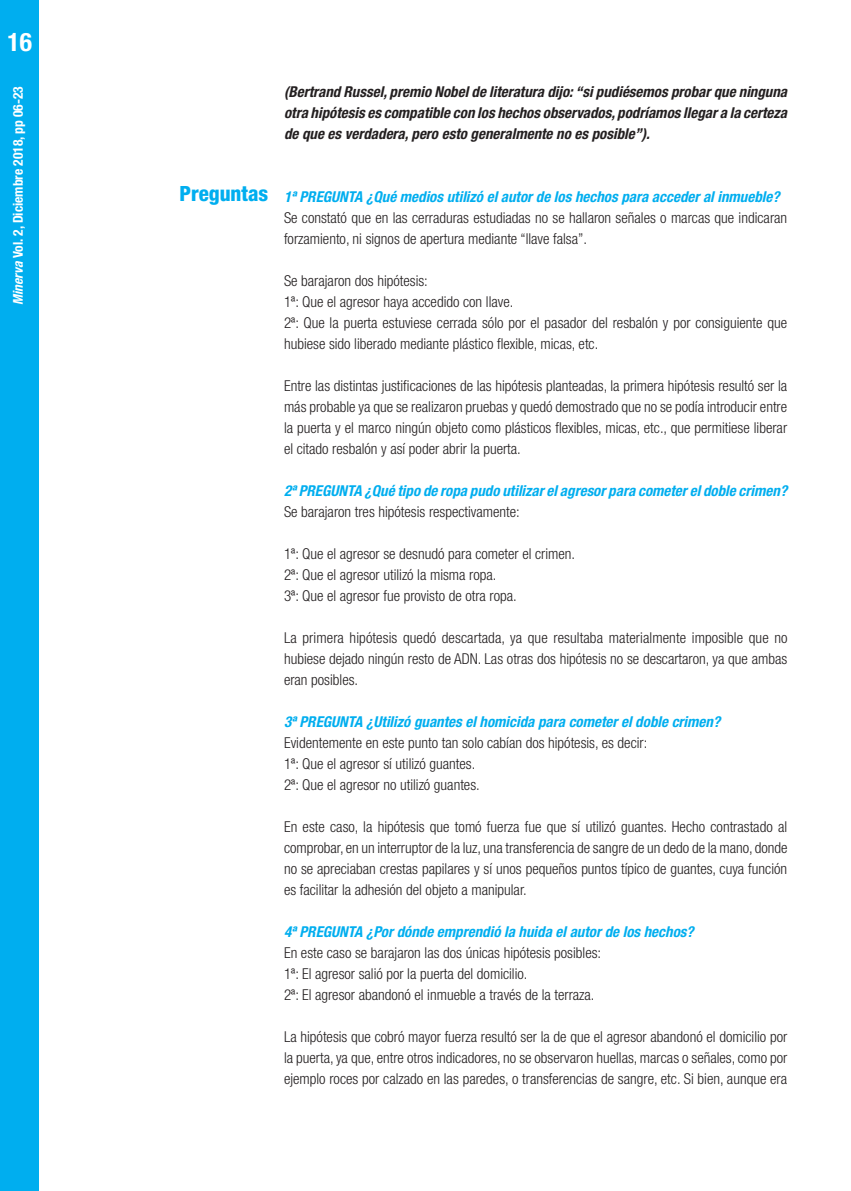
<style>
.page{position:relative;width:851px;height:1191px;background:#fff}
.page>*{position:absolute;margin:0;border:0;box-sizing:border-box;transform-origin:0 0}
.t1{font:700 condensed 25.5px "Helvetica Neue LT Std";color:#fff}
.TITULO_CH{font:800 condensed 21px "Helvetica Neue LT Std";color:#00aeef}
.t2{font:300 condensed 15px/21px "Helvetica Neue LT Std";color:#231f20;text-align:justify}
.t3{font:italic 700 condensed 15px "Helvetica Neue LT Std";color:#00aeef}
.t4{font:italic 700 condensed 15px/21px "Helvetica Neue LT Std";color:#231f20;text-align:justify}
.t5{font:700 condensed 13.5px "Helvetica Neue LT Std";color:#fff}
.s1{font-style:italic}
</style>
<div class="page">
<div style="left:0;top:0;width:38px;height:1191px;background:#00aeef"></div>
<p class="t1" style="left:7px;top:27px;width:26px">16</p>
<p class="t5" style="left:10px;top:305px;width:220px;rotate:-90deg"><span class="s1">Minerva</span> Vol. 2, Diciembre 2018, pp 06-23</p>
<p class="t4" style="left:284px;top:81px;width:504px">(Bertrand Russel, premio Nobel de literatura dijo: “si pudiésemos probar que ninguna otra hipótesis es compatible con los hechos observados, podríamos llegar a la certeza de que es verdadera, pero esto generalmente no es posible”).</p>
<p class="TITULO_CH" style="left:179px;top:181px;width:90px">Preguntas</p>
<p class="t3" style="left:284px;top:187px;width:497px">1ª PREGUNTA ¿Qué medios utilizó el autor de los hechos para acceder al inmueble?</p>
<p class="t2" style="left:284px;top:207px;width:504px">Se constató que en las cerraduras estudiadas no se hallaron señales o marcas que indicaran forzamiento, ni signos de apertura mediante “llave falsa”.</p>
<p class="t2" style="left:284px;top:270px;width:145px">Se barajaron dos hipótesis:</p>
<p class="t2" style="left:284px;top:291px;width:231px">1ª: Que el agresor haya accedido con llave.</p>
<p class="t2" style="left:284px;top:312px;width:504px">2ª: Que la puerta estuviese cerrada sólo por el pasador del resbalón y por consiguiente que hubiese sido liberado mediante plástico flexible, micas, etc.</p>
<p class="t2" style="left:284px;top:375px;width:504px">Entre las distintas justificaciones de las hipótesis planteadas, la primera hipótesis resultó ser la más probable ya que se realizaron pruebas y quedó demostrado que no se podía introducir entre la puerta y el marco ningún objeto como plásticos flexibles, micas, etc., que permitiese liberar el citado resbalón y así poder abrir la puerta.</p>
<p class="t3" style="left:284px;top:481px;width:504px">2ª PREGUNTA ¿Qué tipo de ropa pudo utilizar el agresor para cometer el doble crimen?</p>
<p class="t2" style="left:284px;top:501px;width:237px">Se barajaron tres hipótesis respectivamente:</p>
<p class="t2" style="left:284px;top:543px;width:292px">1ª: Que el agresor se desnudó para cometer el crimen.</p>
<p class="t2" style="left:284px;top:564px;width:214px">2ª: Que el agresor utilizó la misma ropa.</p>
<p class="t2" style="left:284px;top:585px;width:234px">3ª: Que el agresor fue provisto de otra ropa.</p>
<p class="t2" style="left:284px;top:627px;width:505px">La primera hipótesis quedó descartada, ya que resultaba materialmente imposible que no hubiese dejado ningún resto de ADN. Las otras dos hipótesis no se descartaron, ya que ambas eran posibles.</p>
<p class="t3" style="left:284px;top:712px;width:437px">3ª PREGUNTA ¿Utilizó guantes el homicida para cometer el doble crimen?</p>
<p class="t2" style="left:284px;top:732px;width:365px">Evidentemente en este punto tan solo cabían dos hipótesis, es decir:</p>
<p class="t2" style="left:284px;top:753px;width:193px">1ª: Que el agresor sí utilizó guantes.</p>
<p class="t2" style="left:284px;top:774px;width:197px">2ª: Que el agresor no utilizó guantes.</p>
<p class="t2" style="left:284px;top:816px;width:505px">En este caso, la hipótesis que tomó fuerza fue que sí utilizó guantes. Hecho contrastado al comprobar, en un interruptor de la luz, una transferencia de sangre de un dedo de la mano, donde no se apreciaban crestas papilares y sí unos pequeños puntos típico de guantes, cuya función es facilitar la adhesión del objeto a manipular.</p>
<p class="t3" style="left:284px;top:922px;width:411px">4ª PREGUNTA ¿Por dónde emprendió la huida el autor de los hechos?</p>
<p class="t2" style="left:284px;top:942px;width:318px">En este caso se barajaron las dos únicas hipótesis posibles:</p>
<p class="t2" style="left:284px;top:963px;width:245px">1ª: El agresor salió por la puerta del domicilio.</p>
<p class="t2" style="left:284px;top:984px;width:312px">2ª: El agresor abandonó el inmueble a través de la terraza.</p>
<p class="t2" style="left:284px;top:1026px;width:504px">La hipótesis que cobró mayor fuerza resultó ser la de que el agresor abandonó el domicilio por la puerta, ya que, entre otros indicadores, no se observaron huellas, marcas o señales, como por ejemplo roces por calzado en las paredes, o transferencias de sangre, etc. Si bien, aunque era</p>
</div>
